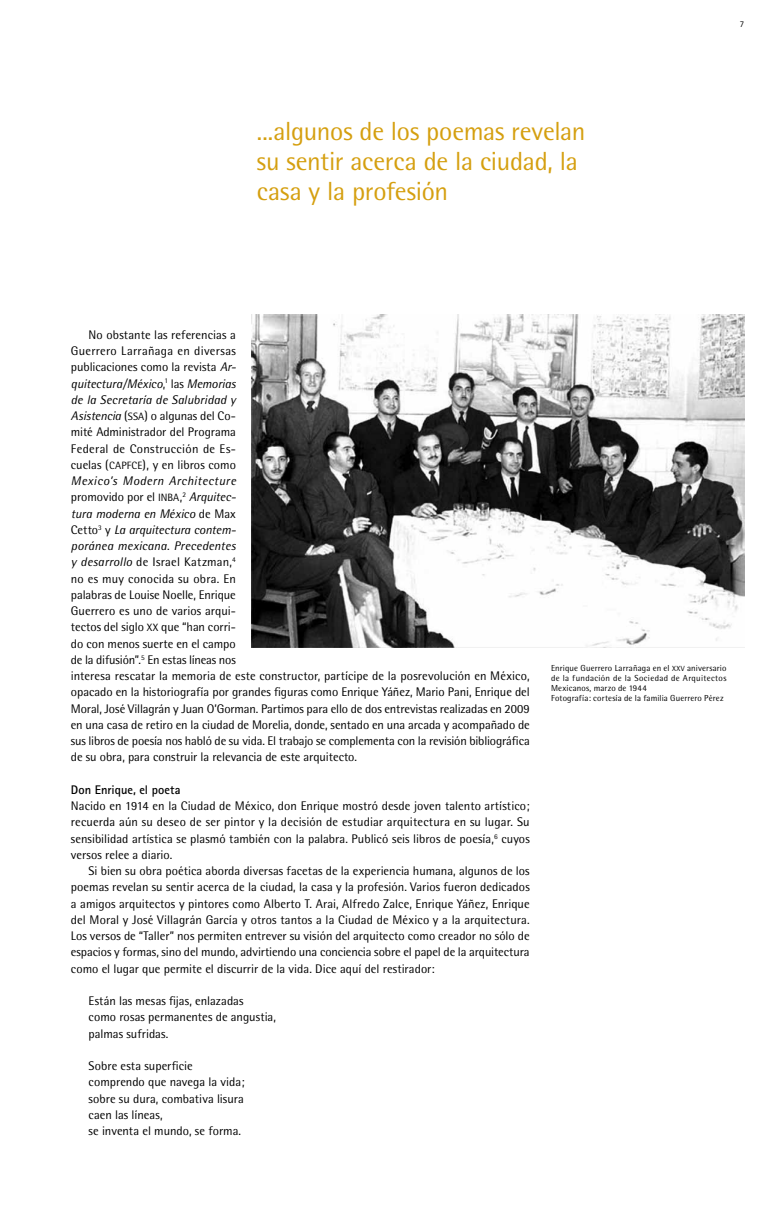
<style>
.page{position:relative;width:762px;height:1205px;background:#fff}
.page>*{position:absolute;margin:0;border:0;box-sizing:border-box;transform-origin:0 0}
.t1{font:26.25px/30px "Rotis Semi Sans";letter-spacing:-.01em;color:#d59f0f}
.t2{font:12.5px/16.2px "Rotis Semi Sans";color:#000}
.t3{font:700 12.5px "Rotis Sans Serif";color:#000}
.t4{font:8.75px/10px "Rotis Semi Sans";letter-spacing:.02em;color:#000}
.t5{font:8.75px "Rotis Sans Serif";color:#000}
.s1{font-style:italic}
.s2{font-family:"Rotis Semi Sans SC850";font-size:10.62px}
.s3{font-family:"Rotis Semi Sans SC850";font-size:7.38px}
</style>
<div class="page">
<img style="left:251px;top:315px;width:493px;height:333px">
<h1 class="t1" style="left:257px;top:116px;width:330px">...algunos de los poemas revelan su sentir acerca de la ciudad, la casa y la profesión</h1>
<p class="t5" style="left:740px;top:19px;width:6px">7</p>
<p class="t2" style="left:71px;top:326px;width:460px;text-indent:18px">No obstante las referencias a<br>Guerrero Larrañaga en diversas<br>publicaciones como la revista <span class="s1">Ar-<br>quitectura/México</span>,<sup>1</sup> las <span class="s1">Memorias<br>de la Secretaría de Salubridad y<br>Asistencia</span> (<span class="s2">SSA</span>) o algunas del Co-<br>mité Administrador del Programa<br>Federal de Construcción de Es-<br>cuelas (<span class="s2">CAPFCE</span>), y en libros como<br><span class="s1">Mexico’s Modern Architecture<br></span>promovido por el <span class="s2">INBA</span>,<sup>2</sup> <span class="s1">Arquitec-<br>tura moderna en México</span> de Max<br>Cetto<sup>3</sup> y <span class="s1">La arquitectura contem-<br>poránea mexicana</span>. <span class="s1">Precedentes<br>y desarrollo</span> de Israel Katzman,<sup>4<br></sup>no es muy conocida su obra. En<br>palabras de Louise Noelle, Enrique<br>Guerrero es uno de varios arqui-<br>tectos del siglo <span class="s2">XX</span> que “han corri-<br>do con menos suerte en el campo<br>de la difusión”.<sup>5</sup> En estas líneas nos<br>interesa rescatar la memoria de este constructor, partícipe de la posrevolución en México, opacado en la historiografía por grandes figuras como Enrique Yáñez, Mario Pani, Enrique del Moral, José Villagrán y Juan O’Gorman. Partimos para ello de dos entrevistas realizadas en 2009 en una casa de retiro en la ciudad de Morelia, donde, sentado en una arcada y acompañado de sus libros de poesía nos habló de su vida. El trabajo se complementa con la revisión bibliográfica de su obra, para construir la relevancia de este arquitecto.</p>
<p class="t3" style="left:71px;top:782px;width:111px">Don Enrique, el poeta</p>
<p class="t2" style="left:71px;top:798px;width:460px;text-align:justify">Nacido en 1914 en la Ciudad de México, don Enrique mostró desde joven talento artístico; recuerda aún su deseo de ser pintor y la decisión de estudiar arquitectura en su lugar. Su sensibilidad artística se plasmó también con la palabra. Publicó seis libros de poesía,<sup>6</sup> cuyos versos relee a diario.</p>
<p class="t2" style="left:71px;top:863px;width:460px;text-align:justify;text-indent:18px">Si bien su obra poética aborda diversas facetas de la experiencia humana, algunos de los poemas revelan su sentir acerca de la ciudad, la casa y la profesión. Varios fueron dedicados a amigos arquitectos y pintores como Alberto T. Arai, Alfredo Zalce, Enrique Yáñez, Enrique del Moral y José Villagrán García y otros tantos a la Ciudad de México y a la arquitectura.<br>Los versos de “Taller” nos permiten entrever su visión del arquitecto como creador no sólo de espacios y formas, sino del mundo, advirtiendo una conciencia sobre el papel de la arquitectura como el lugar que permite el discurrir de la vida. Dice aquí del restirador:</p>
<p class="t2" style="left:89px;top:993px;width:189px">Están las mesas fijas, enlazadas<br>como rosas permanentes de angustia, palmas sufridas.</p>
<p class="t2" style="left:89px;top:1058px;width:158px">Sobre esta superficie comprendo que navega la vida; sobre su dura, combativa lisura caen las líneas,<br>se inventa el mundo, se forma.</p>
<p class="t4" style="left:551px;top:662px;width:177px">Enrique Guerrero Larrañaga en el <span class="s3">XXV</span> aniversario de la fundación de la Sociedad de Arquitectos Mexicanos, marzo de 1944<br>Fotografía: cortesía de la familia Guerrero Pérez</p>
</div>
